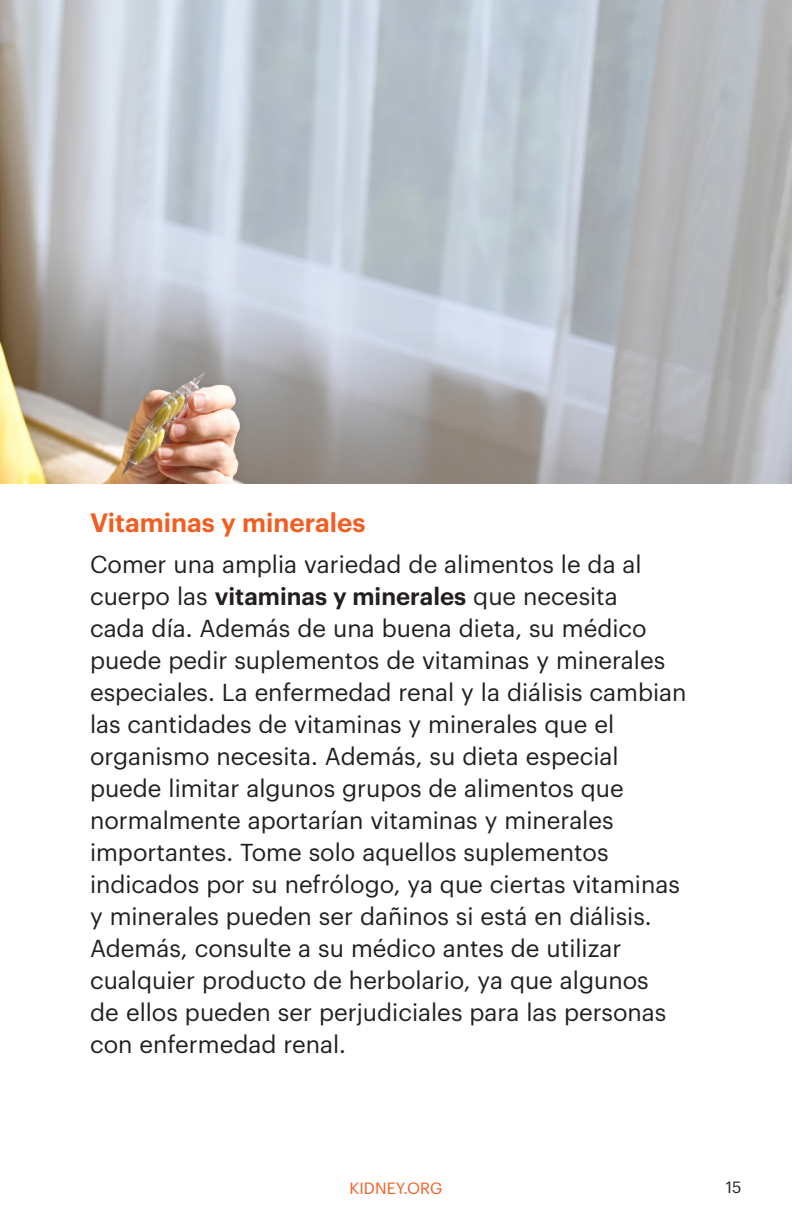
<style>
.page{position:relative;width:792px;height:1224px;background:#fff}
.page>*{position:absolute;margin:0;border:0;box-sizing:border-box;transform-origin:0 0}
.Head2{font:600 26px "Graphik";color:#f25d21}
.Body1{font:24px/32px "Graphik";color:#231f20}
.t1{font:16px "Graphik";letter-spacing:.005em;color:#f25d21}
.t2{font:16px "Graphik";color:#231f20}
.s1{font-weight:600}
</style>
<div class="page">
<img style="left:0;top:0;width:792px;height:484px">
<p class="Head2" style="left:90px;top:503px;width:277px">Vitaminas y minerales</p>
<p class="Body1" style="left:90px;top:546px;width:598px">Comer una amplia variedad de alimentos le da al cuerpo las <span class="s1">vitaminas y minerales</span> que necesita<br>cada día. Además de una buena dieta, su médico puede pedir suplementos de vitaminas y minerales especiales. La enfermedad renal y la diálisis cambian las cantidades de vitaminas y minerales que el organismo necesita. Además, su dieta especial puede limitar algunos grupos de alimentos que normalmente aportarían vitaminas y minerales importantes. Tome solo aquellos suplementos indicados por su nefrólogo, ya que ciertas vitaminas y minerales pueden ser dañinos si está en diálisis.<br>Además, consulte a su médico antes de utilizar cualquier producto de herbolario, ya que algunos<br>de ellos pueden ser perjudiciales para las personas con enfermedad renal.</p>
<p class="t1" style="left:350px;top:1176px;width:94px">KIDNEY.ORG</p>
<p class="t2" style="left:726px;top:1175px;width:17px">15</p>
</div>
